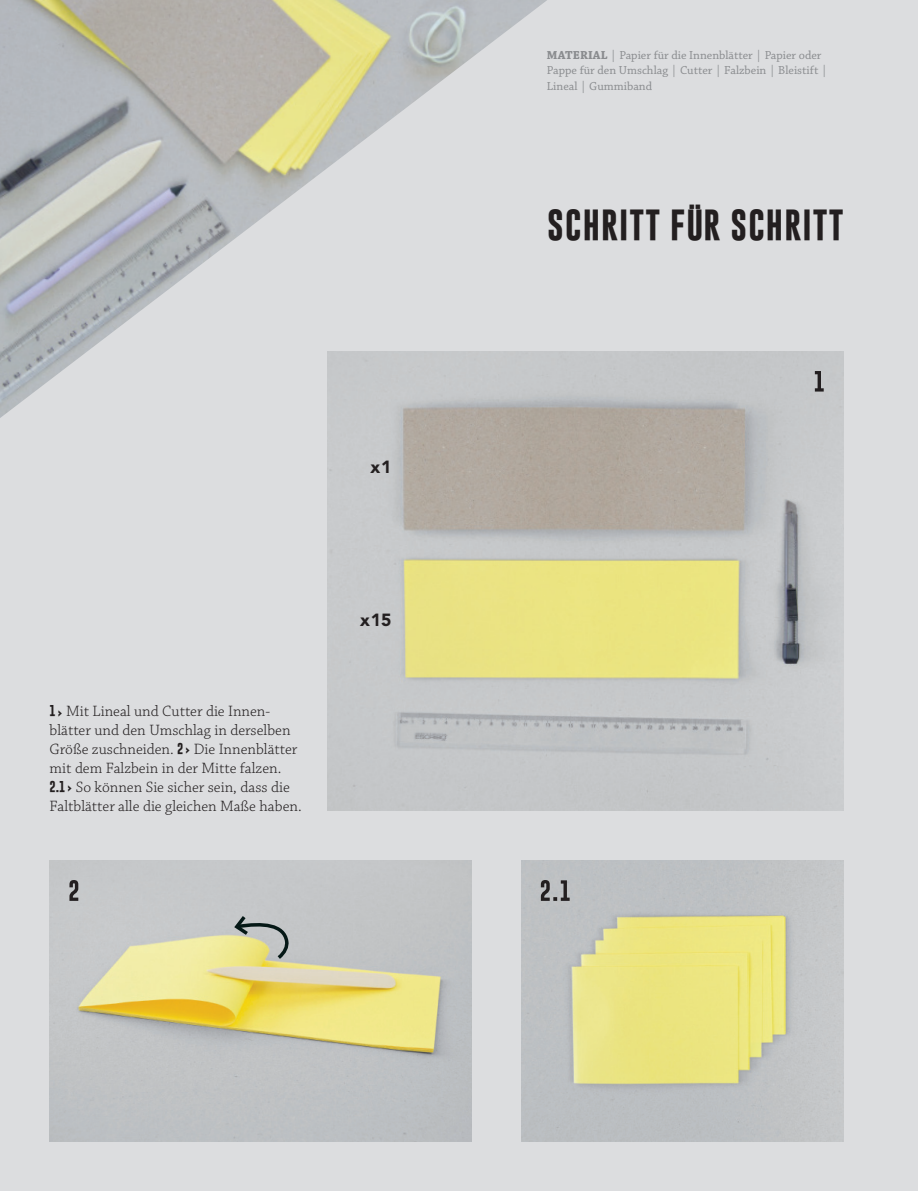
<style>
.page{position:relative;width:918px;height:1191px;background:#dcdddf}
.page>*{position:absolute;margin:0;border:0;box-sizing:border-box;transform-origin:0 0}
.t1{font:700 31.5px "Gobold";letter-spacing:.035em;color:#231f20}
.t2{font:900 17.5px "Avenir LT Std";color:#231f20}
.t3{font:300 15.75px/18.9px "Chaparral Pro";color:#231f20}
.t4{font:12.25px/15.8px "Chaparral Pro";color:#8a8c8f}
.s1{font-family:"Gobold";font-weight:700;font-size:11.38px}
.s2{font-weight:700}
</style>
<div class="page">
<img style="left:327px;top:351px;width:516px;height:459px">
<img style="left:50px;top:860px;width:421px;height:281px">
<img style="left:521px;top:860px;width:322px;height:281px">
<img style="left:0;top:0;width:547px;height:418px">
<svg style="left:69px;top:880px;width:9px;height:21px"></svg>
<svg style="left:541px;top:880px;width:28px;height:21px"></svg>
<svg style="left:232px;top:912px;width:55px;height:50px;background:#b9ba9c"></svg>
<svg style="left:815px;top:371px;width:8px;height:20px"></svg>
<p class="t3" style="left:50px;top:702px;width:253px"><span class="s1">1 </span><sub>›</sub> Mit Lineal und Cutter die Innen&shy;blätter und den Umschlag in derselben Größe zuschneiden. <span class="s1">2 </span><sub>›</sub> Die Innenblätter mit dem Falzbein in der Mitte falzen.<br><span class="s1">2.1 </span><sub>›</sub> So können Sie sicher sein, dass die Faltblätter alle die gleichen Maße haben.</p>
<p class="t2" style="left:370px;top:456px;width:22px">x1</p>
<p class="t2" style="left:360px;top:609px;width:33px">x15</p>
<p class="t4" style="left:547px;top:47px;width:282px"><span class="s2">MATERIAL</span> | Papier für die Innenblätter | Papier oder<br>Pappe für den Umschlag | Cutter | Falzbein | Bleistift |<br>Lineal | Gummiband</p>
<h1 class="t1" style="left:547px;top:204px;width:298px">SCHRITT FÜR SCHRITT</h1>
</div>
